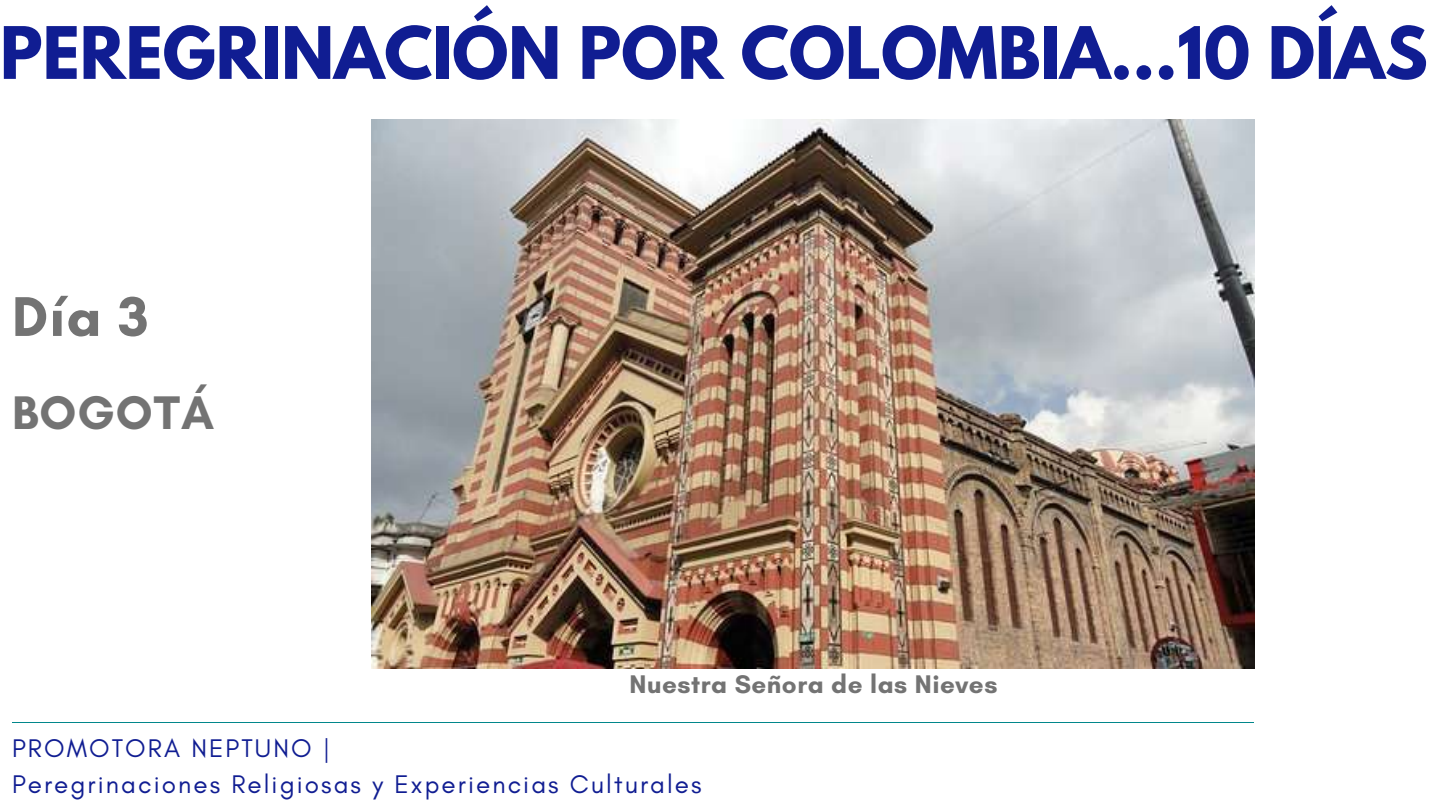
<style>
.page{position:relative;width:1440px;height:810px;background:#fff}
.page>*{position:absolute;margin:0;border:0;box-sizing:border-box;transform-origin:0 0}
.t1{font:700 64px "League Spartan";color:#101d92}
.t2{font:700 57px "Glacial Indifference";color:#737373}
.t3{font:700 48px "Glacial Indifference";letter-spacing:.02em;color:#737373}
.t4{font:26px/35.8px "Glacial Indifference";letter-spacing:.08em;color:#101d92}
.t5{font:700 26px "Glacial Indifference";letter-spacing:.02em;color:#737373}
</style>
<div class="page">
<hr style="left:12px;top:722px;width:1242px;height:1px;background:#01878b">
<img style="left:371px;top:119px;width:883px;height:549px">
<h1 class="t1" style="left:0;top:21px;width:1429px">PEREGRINACIÓN POR COLOMBIA...10 DÍAS</h1>
<h2 class="t2" style="left:12px;top:282px;width:138px">Día 3</h2>
<h3 class="t3" style="left:12px;top:384px;width:204px">BOGOTÁ</h3>
<p class="t5" style="left:630px;top:668px;width:369px">Nuestra Señora de las Nieves</p>
<p class="t4" style="left:12px;top:730px;width:691px">PROMOTORA NEPTUNO |<br>Peregrinaciones Religiosas y Experiencias Culturales</p>
</div>
